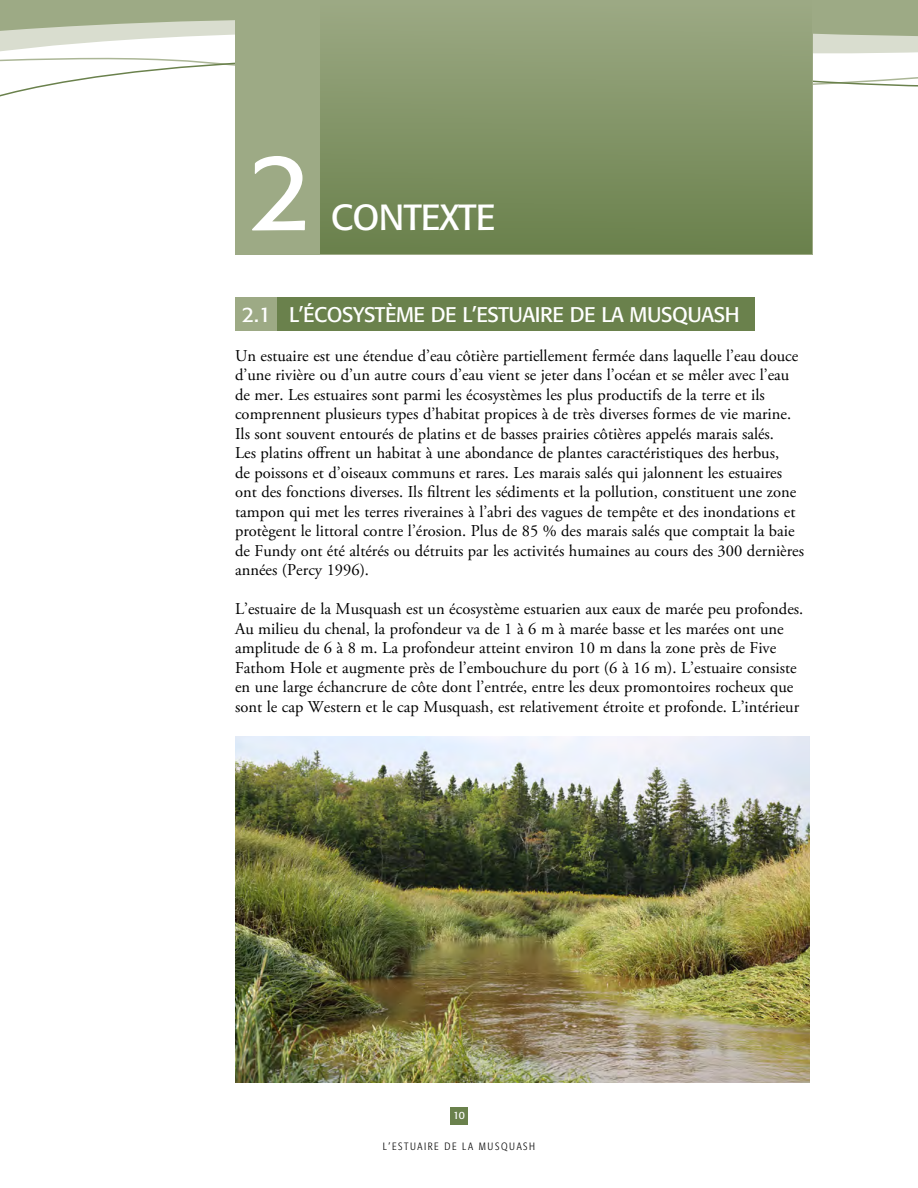
<style>
.page{position:relative;width:918px;height:1188px;background:#fff}
.page>*{position:absolute;margin:0;border:0;box-sizing:border-box;transform-origin:0 0}
.section_head{font:108px "Formata";color:#fff}
.section_head-2{font:36px "Formata";letter-spacing:-.02em;color:#fff}
.crosshead{font:21px "Formata";letter-spacing:-.02em;color:#fff}
.t1{font:16.5px/19.5px "Adobe Garamond Pro";color:#000}
.t2{font:300 condensed 10.5px "Formata";letter-spacing:.15em;color:#000}
.t3{font:10.5px "Formata";color:#fff}
</style>
<div class="page">
<div style="left:450px;top:1107px;width:18px;height:17px;background:#6a814c"></div>
<svg style="left:0;top:68px;width:918px;height:29px"></svg>
<svg style="left:0;top:48px;width:918px;height:20px"></svg>
<svg style="left:0;top:0;width:918px;height:48px;background:#b9c2a8"></svg>
<div style="left:240px;top:297px;width:515px;height:34px;background:#6a814c"></div>
<div style="left:235px;top:297px;width:41px;height:34px;background:#9daa85"></div>
<div style="left:235px;top:2px;width:578px;height:253px;background:#9daa85"></div>
<div style="left:320px;top:0;width:492px;height:254px;background:linear-gradient(to bottom,#9ca984,#6a814c)"></div>
<img style="left:235px;top:736px;width:575px;height:346px">
<h3 class="section_head" style="left:248px;top:126px;width:64px">2</h3>
<h3 class="section_head-2" style="left:331px;top:196px;width:166px">CONTEXTE</h3>
<h4 class="crosshead" style="left:242px;top:302px;width:499px">2.1 L’ÉCOSYSTÈME DE L’ESTUAIRE DE LA MUSQUASH</h4>
<p class="t1" style="left:235px;top:346px;width:571px">Un estuaire est une étendue d’eau côtière partiellement fermée dans laquelle l’eau douce d’une rivière ou d’un autre cours d’eau vient se jeter dans l’océan et se mêler avec l’eau de mer. Les estuaires sont parmi les écosystèmes les plus productifs de la terre et ils comprennent plusieurs types d’habitat propices à de très diverses formes de vie marine.<br>Ils sont souvent entourés de platins et de basses prairies côtières appelés marais salés.<br>Les platins offrent un habitat à une abondance de plantes caractéristiques des herbus,<br>de poissons et d’oiseaux communs et rares. Les marais salés qui jalonnent les estuaires ont des fonctions diverses. Ils filtrent les sédiments et la pollution, constituent une zone tampon qui met les terres riveraines à l’abri des vagues de tempête et des inondations et protègent le littoral contre l’érosion. Plus de 85 % des marais salés que comptait la baie de Fundy ont été altérés ou détruits par les activités humaines au cours des 300 dernières années (Percy 1996).</p>
<p class="t1" style="left:235px;top:600px;width:570px">L’estuaire de la Musquash est un écosystème estuarien aux eaux de marée peu profondes.<br>Au milieu du chenal, la profondeur va de 1 à 6 m à marée basse et les marées ont une amplitude de 6 à 8 m. La profondeur atteint environ 10 m dans la zone près de Five Fathom Hole et augmente près de l’embouchure du port (6 à 16 m). L’estuaire consiste en une large échancrure de côte dont l’entrée, entre les deux promontoires rocheux que sont le cap Western et le cap Musquash, est relativement étroite et profonde. L’intérieur</p>
<p class="t3" style="left:453px;top:1109px;width:13px">10</p>
<p class="t2" style="left:383px;top:1140px;width:154px">L’ESTUAIRE DE LA MUSQUASH</p>
</div>
